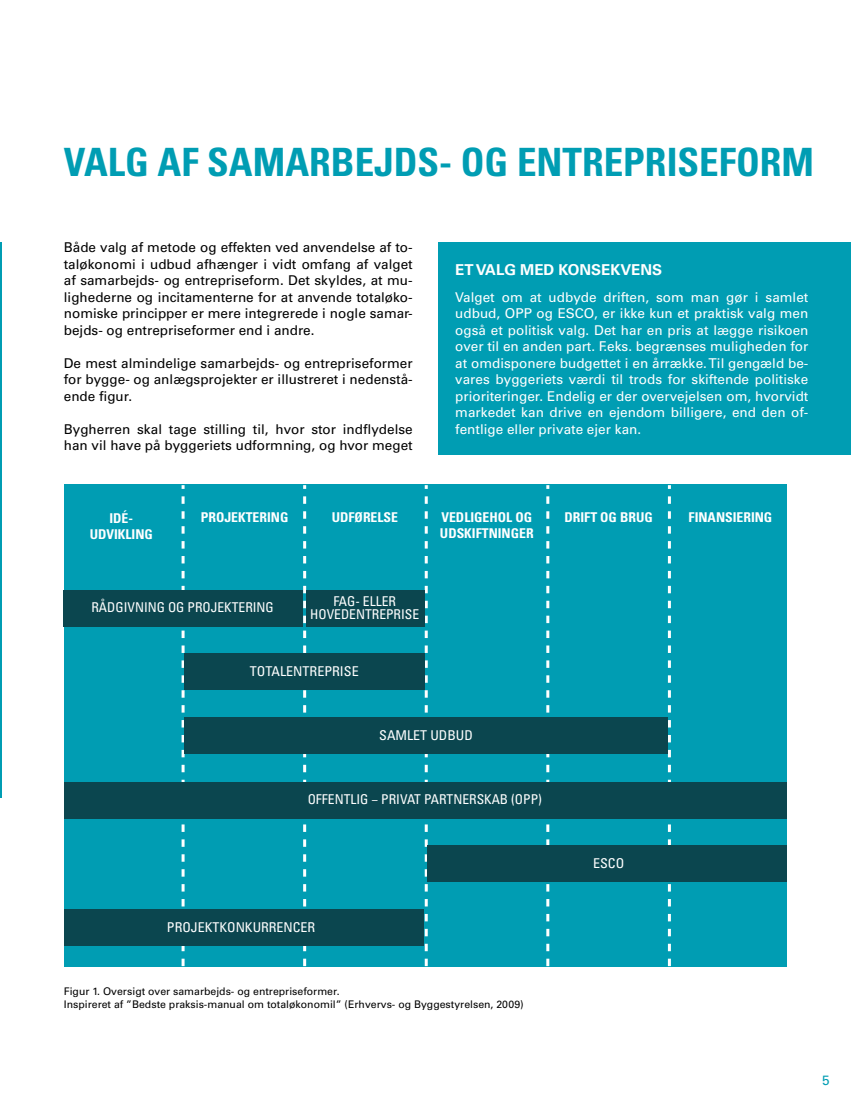
<style>
.page{position:relative;width:851px;height:1106px;background:#fff}
.page>*{position:absolute;margin:0;border:0;box-sizing:border-box;transform-origin:0 0}
.t1{font:700 condensed 39px "Univers LT Std";color:#009db3}
.t2{font:700 15px "Univers LT Std";color:#fff}
.t3{font:13.5px/16.5px "Univers LT Std";color:#000;text-align:justify}
.t4{font:13.5px/16.5px "Univers LT Std";color:#fff;text-align:justify}
.t5{font:condensed 13.5px/13.5px "Univers LT Std";color:#fff;text-align:center}
.t6{font:700 condensed 13.5px/16.2px "Univers LT Std";color:#fff;text-align:center}
.t7{font:condensed 13.5px "Univers LT Std";color:#fff;scale:1.04 1}
.t8{font:13.5px "Univers LT Std";color:#009db3}
.t9{font:10.5px/12.6px "Univers LT Std";color:#000}
</style>
<div class="page">
<div style="left:438px;top:243px;width:412px;height:212px;background:#009db3"></div>
<div style="left:64px;top:484px;width:723px;height:482px;background:#009db3"></div>
<svg style="left:181px;top:485px;width:3px;height:4px"></svg>
<svg style="left:181px;top:496px;width:3px;height:470px"></svg>
<svg style="left:303px;top:485px;width:3px;height:4px"></svg>
<svg style="left:303px;top:496px;width:3px;height:470px"></svg>
<svg style="left:424px;top:485px;width:3px;height:4px"></svg>
<svg style="left:424px;top:496px;width:3px;height:470px"></svg>
<svg style="left:546px;top:485px;width:3px;height:4px"></svg>
<svg style="left:546px;top:496px;width:3px;height:470px"></svg>
<svg style="left:667px;top:485px;width:3px;height:4px"></svg>
<svg style="left:667px;top:496px;width:3px;height:470px"></svg>
<div style="left:184px;top:653px;width:240px;height:36px;background:#0b464f"></div>
<div style="left:184px;top:717px;width:483px;height:36px;background:#0b464f"></div>
<div style="left:64px;top:782px;width:722px;height:36px;background:#0b464f"></div>
<div style="left:427px;top:845px;width:360px;height:36px;background:#0b464f"></div>
<div style="left:64px;top:909px;width:359px;height:36px;background:#0b464f"></div>
<div style="left:64px;top:590px;width:239px;height:36px;background:#0b464f"></div>
<div style="left:306px;top:590px;width:118px;height:36px;background:#0b464f"></div>
<hr style="left:0;top:242px;width:2px;height:555px;background:#009db3">
<h1 class="t1" style="left:64px;top:138px;width:751px">VALG AF SAMARBEJDS- OG ENTREPRISEFORM</h1>
<p class="t3" style="left:64px;top:239px;width:350px">Både valg af metode og effekten ved anvendelse af to&shy;taløkonomi i udbud afhænger i vidt omfang af valget af samarbejds- og entrepriseform. Det skyldes, at mu&shy;lighederne og incitamenterne for at anvende totaløko&shy;nomiske principper er mere integrerede i nogle samar&shy;bejds- og entrepriseformer end i andre.</p>
<p class="t3" style="left:64px;top:355px;width:350px">De mest almindelige samarbejds- og entrepriseformer for bygge- og anlægsprojekter er illustreret i nedenstå&shy;ende figur.</p>
<p class="t3" style="left:64px;top:421px;width:350px">Bygherren skal tage stilling til, hvor stor indflydelse han vil have på byggeriets udformning, og hvor meget</p>
<p class="t2" style="left:455px;top:261px;width:208px">ET VALG MED KONSEKVENS</p>
<p class="t4" style="left:455px;top:289px;width:354px">Valget om at udbyde driften, som man gør i samlet udbud, OPP og ESCO, er ikke kun et praktisk valg men også et politisk valg. Det har en pris at lægge risikoen over til en anden part. F.eks. begrænses muligheden for at omdisponere budgettet i en årrække. Til gengæld be&shy;vares byggeriets værdi til trods for skiftende politiske prioriteringer. Endelig er der overvejelsen om, hvorvidt markedet kan drive en ejendom billigere, end den of&shy;fentlige eller private ejer kan.</p>
<p class="t6" style="left:90px;top:509px;width:65px">IDÉ-<br>UDVIKLING</p>
<p class="t6" style="left:201px;top:509px;width:89px">PROJEKTERING</p>
<p class="t6" style="left:332px;top:509px;width:68px">UDFØRELSE</p>
<p class="t6" style="left:440px;top:509px;width:95px;text-align:left">VEDLIGEHOL OG<br>UDSKIFTNINGER</p>
<p class="t6" style="left:564px;top:509px;width:90px">DRIFT OG BRUG</p>
<p class="t6" style="left:688px;top:509px;width:85px">FINANSIERING</p>
<p class="t5" style="left:91px;top:600px;width:184px">RÅDGIVNING OG PROJEKTERING</p>
<p class="t5" style="left:310px;top:594px;width:110px">FAG- ELLER<br>HOVEDENTREPRISE</p>
<p class="t7" style="left:250px;top:663px;width:106px">TOTALENTREPRISE</p>
<p class="t5" style="left:379px;top:728px;width:95px">SAMLET UDBUD</p>
<p class="t5" style="left:308px;top:792px;width:236px">OFFENTLIG − PRIVAT PARTNERSKAB (OPP)</p>
<p class="t5" style="left:167px;top:920px;width:150px">PROJEKTKONKURRENCER</p>
<p class="t9" style="left:64px;top:985px;width:461px">Figur 1. Oversigt over samarbejds- og entrepriseformer.<br>Inspireret af ”Bedste praksis-manual om totaløkonomil” (Erhvervs- og Byggestyrelsen, 2009)</p>
<p class="t7" style="left:593px;top:855px;width:31px">ESCO</p>
<p class="t8" style="left:822px;top:1071px;width:9px">5</p>
</div>
